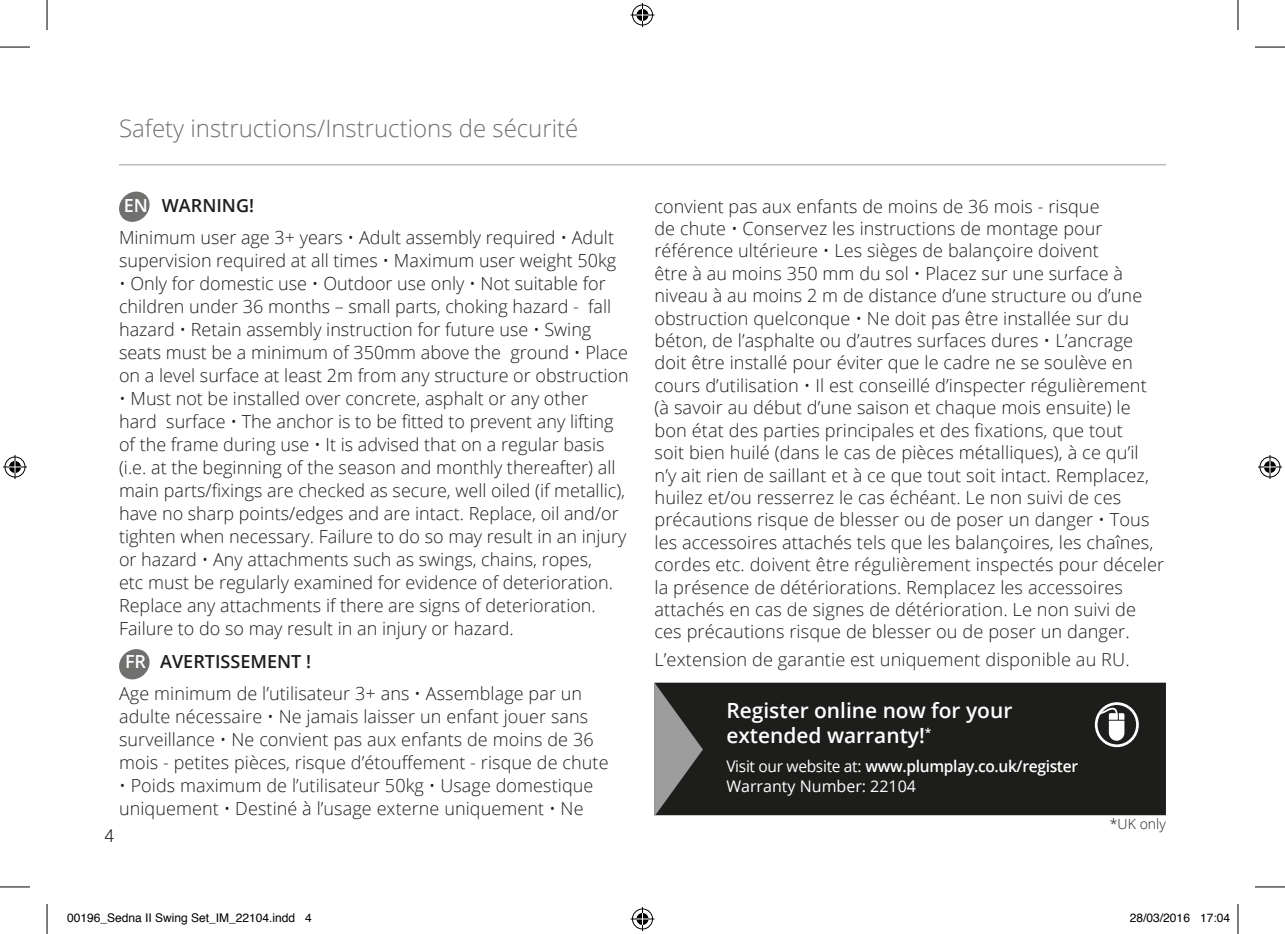
<style>
.page{position:relative;width:1285px;height:934px;background:#fff}
.page>*{position:absolute;margin:0;border:0;box-sizing:border-box;transform-origin:0 0}
.t1{font:300 24px "Open Sans";color:#70706f}
.t2{font:600 21px/25px "Open Sans";color:#fff}
.t3{font:300 18px/22.4px "Open Sans";letter-spacing:.005em;color:#1d1d1b}
.t4{font:300 18px "Helvetica Neue";color:#1d1d1b}
.t5{font:16px/19.2px "Open Sans";color:#fff}
.t6{font:300 14px "Open Sans";letter-spacing:.005em;color:#1d1d1b}
.t7{font:12px "Helvetica";color:#000}
.s1{font-weight:600;color:#fff}
.s2{font-weight:600}
</style>
<div class="page">
<svg style="left:119px;top:191px;width:31px;height:31px"></svg>
<svg style="left:119px;top:649px;width:31px;height:31px"></svg>
<div style="left:703px;top:682px;width:463px;height:132px;background:#1d1d1b"></div>
<svg style="left:654px;top:682px;width:49px;height:134px;background:#5f5f5e"></svg>
<svg style="left:1094px;top:702px;width:44px;height:44px"></svg>
<hr style="left:119px;top:164px;width:1047px;height:1px;background:#9d9d9d">
<hr style="left:0;top:47px;width:30px;height:1px;background:#000">
<hr style="left:1255px;top:47px;width:30px;height:1px;background:#000">
<hr style="left:0;top:886px;width:30px;height:1px;background:#000">
<hr style="left:1255px;top:886px;width:30px;height:1px;background:#000">
<hr style="left:47px;top:0;width:1px;height:30px;background:#000">
<hr style="left:47px;top:903px;width:1px;height:30px;background:#000">
<hr style="left:1237px;top:0;width:1px;height:30px;background:#000">
<hr style="left:1237px;top:903px;width:1px;height:30px;background:#000">
<svg style="left:630px;top:3px;width:24px;height:24px"></svg>
<svg style="left:630px;top:907px;width:24px;height:23px"></svg>
<svg style="left:3px;top:455px;width:24px;height:24px"></svg>
<svg style="left:1258px;top:455px;width:24px;height:24px"></svg>
<h1 class="t1" style="left:119px;top:112px;width:461px">Safety instructions/Instructions de sécurité</h1>
<p class="t3" style="left:119px;top:189px;width:496px;line-height:31.6px"><span class="s1">EN</span> <span class="s2">WARNING!<br></span>Minimum user age 3+ years • Adult assembly required • Adult</p>
<p class="t3" style="left:119px;top:249px;width:498px">supervision required at all times • Maximum user weight 50kg</p>
<p class="t3" style="left:119px;top:271px;width:511px;line-height:23px">• Only for domestic use • Outdoor use only • Not suitable for children under 36 months – small parts, choking hazard - fall hazard • Retain assembly instruction for future use • Swing seats must be a minimum of 350mm above the ground • Place on a level surface at least 2m from any structure or obstruction</p>
<p class="t3" style="left:119px;top:386px;width:509px;line-height:23px">• Must not be installed over concrete, asphalt or any other hard surface • The anchor is to be fitted to prevent any lifting of the frame during use • It is advised that on a regular basis (i.e. at the beginning of the season and monthly thereafter) all main parts/fixings are checked as secure, well oiled (if metallic), have no sharp points/edges and are intact. Replace, oil and/or tighten when necessary. Failure to do so may result in an injury or hazard • Any attachments such as swings, chains, ropes,<br>etc must be regularly examined for evidence of deterioration.<br>Replace any attachments if there are signs of deterioration.<br>Failure to do so may result in an injury or hazard.</p>
<p class="t3" style="left:119px;top:645px;width:465px;line-height:31.6px;text-indent:6px"><span class="s1">FR</span> <span class="s2">AVERTISSEMENT !<br></span>Age minimum de l’utilisateur 3+ ans • Assemblage par un</p>
<p class="t3" style="left:119px;top:704px;width:491px;line-height:23px">adulte nécessaire • Ne jamais laisser un enfant jouer sans surveillance • Ne convient pas aux enfants de moins de 36 mois - petites pièces, risque d’étouffement - risque de chute</p>
<p class="t3" style="left:119px;top:773px;width:476px">• Poids maximum de l’utilisateur 50kg • Usage domestique uniquement • Destiné à l’usage externe uniquement • Ne</p>
<p class="t4" style="left:104px;top:820px;width:12px">4</p>
<p class="t3" style="left:654px;top:194px;width:511px">convient pas aux enfants de moins de 36 mois - risque<br>de chute • Conservez les instructions de montage pour référence ultérieure • Les sièges de balançoire doivent<br>être à au moins 350 mm du sol • Placez sur une surface à niveau à au moins 2 m de distance d’une structure ou d’une obstruction quelconque • Ne doit pas être installée sur du béton, de l’asphalte ou d’autres surfaces dures • L’ancrage doit être installé pour éviter que le cadre ne se soulève en cours d’utilisation • Il est conseillé d’inspecter régulièrement (à savoir au début d’une saison et chaque mois ensuite) le bon état des parties principales et des fixations, que tout<br>soit bien huilé (dans le cas de pièces métalliques), à ce qu’il n’y ait rien de saillant et à ce que tout soit intact. Remplacez, huilez et/ou resserrez le cas échéant. Le non suivi de ces précautions risque de blesser ou de poser un danger • Tous les accessoires attachés tels que les balançoires, les chaînes, cordes etc. doivent être régulièrement inspectés pour déceler la présence de détériorations. Remplacez les accessoires attachés en cas de signes de détérioration. Le non suivi de ces précautions risque de blesser ou de poser un danger.</p>
<p class="t3" style="left:654px;top:648px;width:477px">L’extension de garantie est uniquement disponible au RU.</p>
<p class="t2" style="left:726px;top:697px;width:287px">Register online now for your extended warranty!<sup>*</sup></p>
<p class="t5" style="left:726px;top:756px;width:353px">Visit our website at: <span class="s2">www.plumplay.co.uk/register<br></span>Warranty Number: 22104</p>
<p class="t6" style="left:1109px;top:813px;width:58px">*UK only</p>
<p class="t7" style="left:67px;top:908px;width:246px">00196_Sedna II Swing Set_IM_22104.indd 4</p>
<p class="t7" style="left:1130px;top:908px;width:102px">28/03/2016 17:04</p>
</div>
